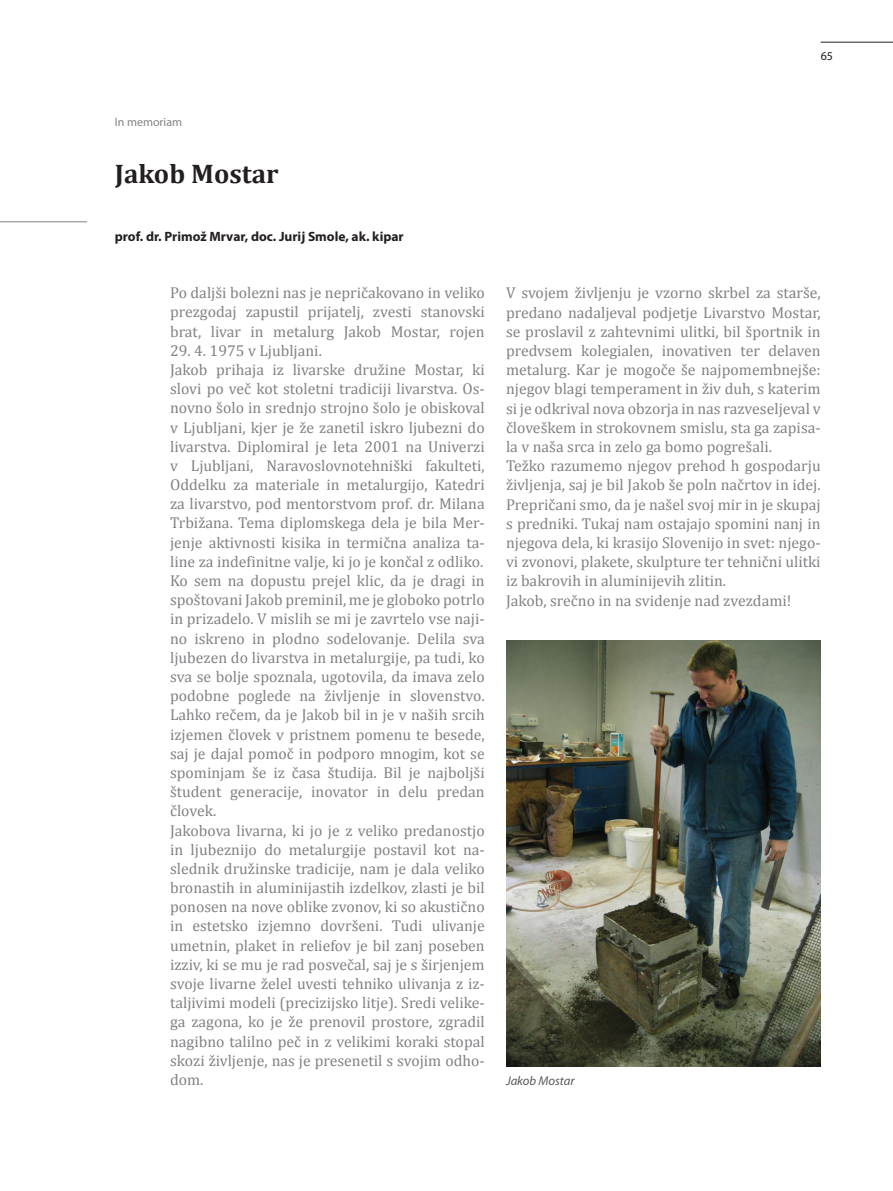
<style>
.page{position:relative;width:893px;height:1191px;background:#fff}
.page>*{position:absolute;margin:0;border:0;box-sizing:border-box;transform-origin:0 0}
.t1{font:700 27px "Cambria";color:#231f20}
.t2{font:15.75px/19.2px "Cambria";color:#808285}
.t3{font:700 13.5px "Myriad Pro";color:#231f20}
.t4{font:italic 12.75px "Myriad Pro";color:#57585a}
.t5{font:12px "Myriad Pro";color:#808285}
.t6{font:12px "Myriad Pro";color:#231f20}
</style>
<div class="page">
<hr style="left:821px;top:42px;width:72px;height:1px;background:#231f20">
<img style="left:506px;top:640px;width:315px;height:426px">
<hr style="left:0;top:221px;width:87px;height:1px;background:#808285">
<p class="t6" style="left:821px;top:48px;width:14px">65</p>
<p class="t5" style="left:115px;top:114px;width:69px">In memoriam</p>
<p class="t1" style="left:115px;top:155px;width:165px">Jakob Mostar</p>
<p class="t3" style="left:115px;top:227px;width:290px">prof. dr. Primož Mrvar, doc. Jurij Smole, ak. kipar</p>
<p class="t2" style="left:170px;top:283px;width:316px;text-align:justify">Po daljši bolezni nas je nepričakovano in veliko prezgodaj zapustil prijatelj, zvesti stanovski brat, livar in metalurg Jakob Mostar, rojen</p>
<p class="t2" style="left:170px;top:341px;width:316px">29. 4. 1975 v Ljubljani.<br>Jakob prihaja iz livarske družine Mostar, ki slovi po več kot stoletni tradiciji livarstva. Os&shy;novno šolo in srednjo strojno šolo je obiskoval v Ljubljani, kjer je že zanetil iskro ljubezni do livarstva. Diplomiral je leta 2001 na Univerzi v Ljubljani, Naravoslovnotehniški fakulteti, Oddelku za materiale in metalurgijo, Katedri za livarstvo, pod mentorstvom prof. dr. Milana Trbižana. Tema diplomskega dela je bila Mer&shy;jenje aktivnosti kisika in termična analiza ta&shy;line za indefinitne valje, ki jo je končal z odliko.<br>Ko sem na dopustu prejel klic, da je dragi in spoštovani Jakob preminil, me je globoko potrlo in prizadelo. V mislih se mi je zavrtelo vse naji&shy;no iskreno in plodno sodelovanje. Delila sva ljubezen do livarstva in metalurgije, pa tudi, ko sva se bolje spoznala, ugotovila, da imava zelo podobne poglede na življenje in slovenstvo.<br>Lahko rečem, da je Jakob bil in je v naših srcih izjemen človek v pristnem pomenu te besede, saj je dajal pomoč in podporo mnogim, kot se spominjam še iz časa študija. Bil je najboljši študent generacije, inovator in delu predan človek.<br>Jakobova livarna, ki jo je z veliko predanostjo in ljubeznijo do metalurgije postavil kot na&shy;slednik družinske tradicije, nam je dala veliko bronastih in aluminijastih izdelkov, zlasti je bil ponosen na nove oblike zvonov, ki so akustično in estetsko izjemno dovršeni. Tudi ulivanje umetnin, plaket in reliefov je bil zanj poseben izziv, ki se mu je rad posvečal, saj je s širjenjem svoje livarne želel uvesti tehniko ulivanja z iz&shy;taljivimi modeli (precizijsko litje). Sredi velike&shy;ga zagona, ko je že prenovil prostore, zgradil nagibno talilno peč in z velikimi koraki stopal skozi življenje, nas je presenetil s svojim odho&shy;dom.</p>
<p class="t2" style="left:506px;top:283px;width:316px">V svojem življenju je vzorno skrbel za starše, predano nadaljeval podjetje Livarstvo Mostar, se proslavil z zahtevnimi ulitki, bil športnik in predvsem kolegialen, inovativen ter delaven metalurg. Kar je mogoče še najpomembnejše: njegov blagi temperament in živ duh, s katerim si je odkrival nova obzorja in nas razveseljeval v človeškem in strokovnem smislu, sta ga zapisa&shy;la v naša srca in zelo ga bomo pogrešali.<br>Težko razumemo njegov prehod h gospodarju življenja, saj je bil Jakob še poln načrtov in idej.<br>Prepričani smo, da je našel svoj mir in je skupaj s predniki. Tukaj nam ostajajo spomini nanj in njegova dela, ki krasijo Slovenijo in svet: njego&shy;vi zvonovi, plakete, skulpture ter tehnični ulitki iz bakrovih in aluminijevih zlitin.<br>Jakob, srečno in na svidenje nad zvezdami!</p>
<p class="t4" style="left:506px;top:1072px;width:70px">Jakob Mostar</p>
</div>
